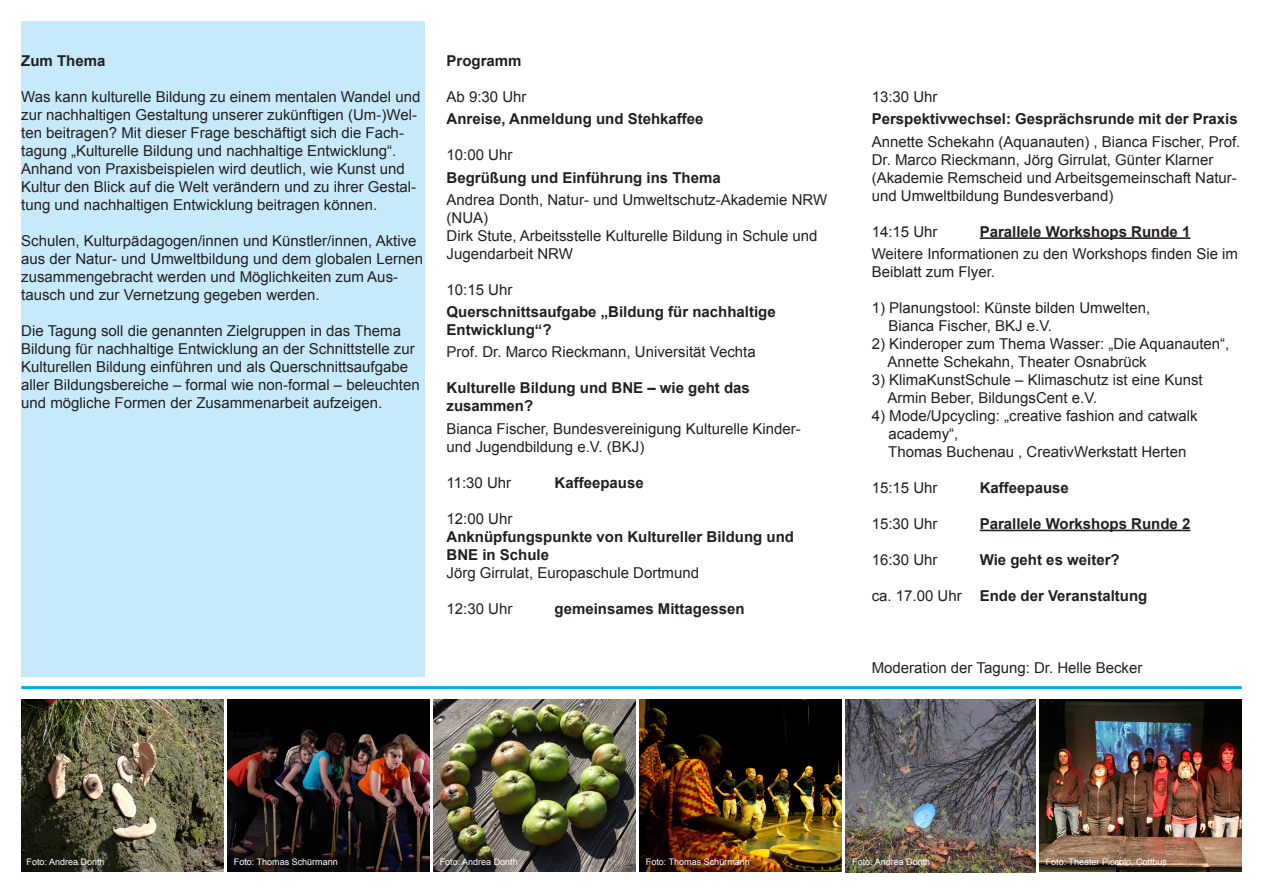
<style>
.page{position:relative;width:1263px;height:893px;background:#fff}
.page>*{position:absolute;margin:0;border:0;box-sizing:border-box;transform-origin:0 0}
.Fließtext{font:15px/18px "Arial";color:#231f20}
.Fließtext-2{font:700 15px/18px "Arial";color:#231f20}
.t1{font:9px "Arial";color:#fff}
.s1{font-weight:400}
</style>
<div class="page">
<div style="left:21px;top:21px;width:404px;height:655px;background:#c6eafa"></div>
<hr style="left:980px;top:237px;width:210px;height:2px;background:#231f20">
<hr style="left:980px;top:530px;width:210px;height:1px;background:#231f20">
<hr style="left:21px;top:686px;width:1221px;height:3px;background:#00aeef">
<img style="left:21px;top:699px;width:202px;height:173px">
<img style="left:227px;top:699px;width:202px;height:173px">
<img style="left:433px;top:699px;width:202px;height:173px">
<img style="left:639px;top:700px;width:202px;height:171px">
<img style="left:846px;top:700px;width:189px;height:172px">
<img style="left:1040px;top:699px;width:202px;height:173px">
<p class="Fließtext-2" style="left:21px;top:52px;width:86px">Zum Thema</p>
<p class="Fließtext" style="left:21px;top:88px;width:401px">Was kann kulturelle Bildung zu einem mentalen Wandel und zur nachhaltigen Gestaltung unserer zukünftigen (Um-)Wel&shy;ten beitragen? Mit dieser Frage beschäftigt sich die Fach&shy;tagung „Kulturelle Bildung und nachhaltige Entwicklung“.<br>Anhand von Praxisbeispielen wird deutlich, wie Kunst und Kultur den Blick auf die Welt verändern und zu ihrer Gestal&shy;tung und nachhaltigen Entwicklung beitragen können.</p>
<p class="Fließtext" style="left:21px;top:232px;width:403px">Schulen, Kulturpädagogen/innen und Künstler/innen, Aktive aus der Natur- und Umweltbildung und dem globalen Lernen zusammengebracht werden und Möglichkeiten zum Aus&shy;tausch und zur Vernetzung gegeben werden.</p>
<p class="Fließtext" style="left:21px;top:322px;width:400px">Die Tagung soll die genannten Zielgruppen in das Thema Bildung für nachhaltige Entwicklung an der Schnittstelle zur Kulturellen Bildung einführen und als Querschnittsaufgabe aller Bildungsbereiche – formal wie non-formal – beleuchten und mögliche Formen der Zusammenarbeit aufzeigen.</p>
<p class="Fließtext-2" style="left:446px;top:52px;width:77px">Programm</p>
<p class="Fließtext" style="left:446px;top:88px;width:82px">Ab 9:30 Uhr</p>
<p class="Fließtext-2" style="left:446px;top:111px;width:258px">Anreise, Anmeldung und Stehkaffee</p>
<p class="Fließtext" style="left:446px;top:146px;width:67px">10:00 Uhr</p>
<p class="Fließtext-2" style="left:446px;top:169px;width:276px">Begrüßung und Einführung ins Thema</p>
<p class="Fließtext" style="left:446px;top:191px;width:382px">Andrea Donth, Natur- und Umweltschutz-Akademie NRW (NUA)</p>
<p class="Fließtext" style="left:446px;top:227px;width:372px">Dirk Stute, Arbeitsstelle Kulturelle Bildung in Schule und<br>Jugendarbeit NRW</p>
<p class="Fließtext" style="left:446px;top:281px;width:67px">10:15 Uhr</p>
<p class="Fließtext-2" style="left:446px;top:303px;width:331px">Querschnittsaufgabe „Bildung für nachhaltige<br>Entwicklung“?</p>
<p class="Fließtext" style="left:446px;top:343px;width:311px">Prof. Dr. Marco Rieckmann, Universität Vechta</p>
<p class="Fließtext-2" style="left:446px;top:380px;width:305px">Kulturelle Bildung und BNE – wie geht das zusammen?</p>
<p class="Fließtext" style="left:446px;top:420px;width:356px">Bianca Fischer, Bundesvereinigung Kulturelle Kinder&shy;und Jugendbildung e.V. (BKJ)</p>
<p class="Fließtext" style="left:446px;top:474px;width:66px">11:30 Uhr</p>
<p class="Fließtext-2" style="left:554px;top:474px;width:91px">Kaffeepause</p>
<p class="Fließtext" style="left:446px;top:510px;width:67px">12:00 Uhr</p>
<p class="Fließtext-2" style="left:446px;top:528px;width:349px">Anknüpfungspunkte von Kultureller Bildung und<br>BNE in Schule</p>
<p class="Fließtext" style="left:446px;top:564px;width:254px">Jörg Girrulat, Europaschule Dortmund</p>
<p class="Fließtext" style="left:446px;top:600px;width:67px">12:30 Uhr</p>
<p class="Fließtext-2" style="left:554px;top:600px;width:192px">gemeinsames Mittagessen</p>
<p class="Fließtext" style="left:872px;top:88px;width:67px">13:30 Uhr</p>
<p class="Fließtext-2" style="left:872px;top:110px;width:367px">Perspektivwechsel: Gesprächsrunde mit der Praxis</p>
<p class="Fließtext" style="left:872px;top:132px;width:370px">Annette Schekahn (Aquanauten) , Bianca Fischer, Prof.<br>Dr. Marco Rieckmann, Jörg Girrulat, Günter Klarner (Akademie Remscheid und Arbeitsgemeinschaft Natur&shy;und Umweltbildung Bundesverband)</p>
<p class="Fließtext" style="left:872px;top:222px;width:67px">14:15 Uhr</p>
<p class="Fließtext-2" style="left:980px;top:223px;width:212px">Parallele Workshops Runde 1</p>
<p class="Fließtext" style="left:872px;top:245px;width:368px">Weitere Informationen zu den Workshops finden Sie im<br>Beiblatt zum Flyer.</p>
<p class="Fließtext" style="left:872px;top:299px;width:280px">1) Planungstool: Künste bilden Umwelten,</p>
<p class="Fließtext" style="left:888px;top:317px;width:165px">Bianca Fischer, BKJ e.V.</p>
<p class="Fließtext" style="left:872px;top:335px;width:359px">2) Kinderoper zum Thema Wasser: „Die Aquanauten“,</p>
<p class="Fließtext" style="left:887px;top:353px;width:261px">Annette Schekahn, Theater Osnabrück</p>
<p class="Fließtext" style="left:872px;top:371px;width:332px">3) KlimaKunstSchule – Klimaschutz ist eine Kunst</p>
<p class="Fließtext" style="left:887px;top:389px;width:211px">Armin Beber, BildungsCent e.V.</p>
<p class="Fließtext" style="left:888px;top:407px;width:311px;text-indent:-17px">4) Mode/Upcycling: „creative fashion and catwalk academy“,</p>
<p class="Fließtext" style="left:888px;top:443px;width:300px">Thomas Buchenau , CreativWerkstatt Herten</p>
<p class="Fließtext" style="left:872px;top:479px;width:67px">15:15 Uhr</p>
<p class="Fließtext-2" style="left:980px;top:479px;width:91px">Kaffeepause</p>
<p class="Fließtext" style="left:872px;top:515px;width:67px">15:30 Uhr</p>
<p class="Fließtext-2" style="left:980px;top:515px;width:212px">Parallele Workshops Runde 2</p>
<p class="Fließtext" style="left:872px;top:551px;width:67px">16:30 Uhr</p>
<p class="Fließtext-2" style="left:980px;top:551px;width:141px">Wie geht es weiter?</p>
<p class="Fließtext-2" style="left:872px;top:587px;width:277px"><span class="s1">ca. 17.00 Uhr</span> Ende der Veranstaltung</p>
<p class="Fließtext" style="left:872px;top:659px;width:272px">Moderation der Tagung: Dr. Helle Becker</p>
<p class="t1" style="left:27px;top:856px;width:80px">Foto: Andrea Donth</p>
<p class="t1" style="left:234px;top:856px;width:105px">Foto: Thomas Schürmann</p>
<p class="t1" style="left:440px;top:856px;width:80px">Foto: Andrea Donth</p>
<p class="t1" style="left:646px;top:856px;width:105px">Foto: Thomas Schürmann</p>
<p class="t1" style="left:852px;top:856px;width:80px">Foto: Andrea Donth</p>
<p class="t1" style="left:1046px;top:856px;width:123px">Foto: Theater Piccolo, Cottbus</p>
</div>
